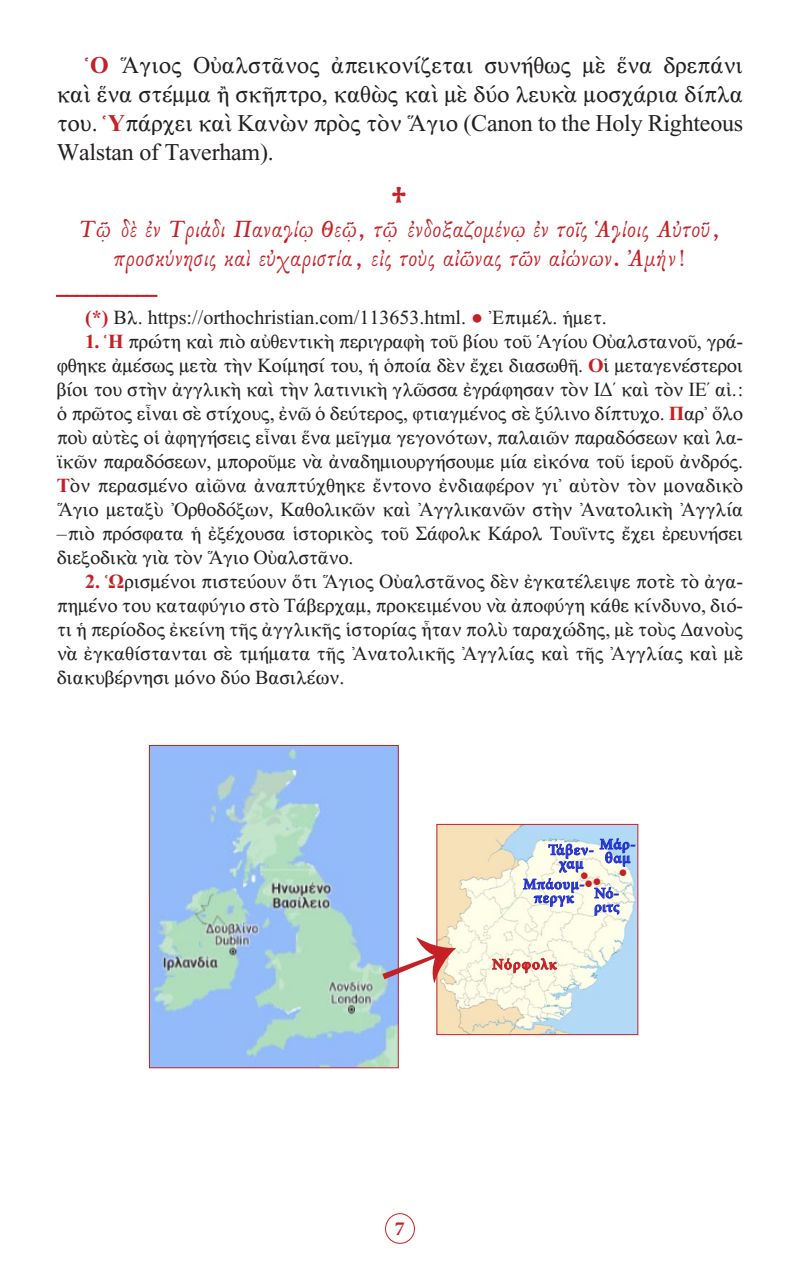
<style>
.page{position:relative;width:800px;height:1270px;background:#fff}
.page>*{position:absolute;margin:0;border:0;box-sizing:border-box;transform-origin:0 0}
.t1{font:24px/28.8px "CTOS New Times Roman Test 1";letter-spacing:-.01em;color:#231f20;text-align:justify}
.t2{font:24px "GFS Baskerville";letter-spacing:.02em;color:#c62026}
.t3{font:24px "Byz Eikones Pan Normal";color:#c62026}
.t4{font:20px/24px "CTOS New Times Roman Test 1";letter-spacing:-.01em;color:#231f20;text-align:justify}
.t5{font:700 20px "Minion Pro";color:#c62026}
.t6{font:600 15.2px "Minion Pro";letter-spacing:.035em;color:#2534d0}
.t7{font:600 15.2px "Minion Pro";letter-spacing:.055em;color:#c62026}
.t8{font:700 15.2px "Palatino Linotype";color:#c62026}
.s1{font-family:"CTOS New Times Bold Test 1";color:#c62026}
.s2{color:#c62026}
.s3{font-family:"Palatino Linotype";font-weight:700;color:#c62026}
</style>
<div class="page">
<div style="left:385px;top:1213px;width:30px;height:31px;border:1px solid #c62026;border-radius:50%"></div>
<svg style="left:56px;top:295px;width:101px;height:2px"></svg>
<img style="left:151px;top:747px;width:246px;height:319px">
<div style="left:149px;top:745px;width:250px;height:323px;border:1px solid #c62026"></div>
<img style="left:438px;top:826px;width:198px;height:207px">
<div style="left:436px;top:824px;width:202px;height:211px;border:1px solid #c62026"></div>
<svg style="left:492px;top:958px;width:65px;height:15px"></svg>
<svg style="left:523px;top:823px;width:112px;height:103px;background:#ced7e4"></svg>
<svg style="left:374px;top:925px;width:91px;height:75px"></svg>
<p class="t1" style="left:57px;top:51px;width:688px;text-indent:28px"><span class="s1">Ὁ</span> Ἅγιος Οὐαλστᾶνος ἀπεικονίζεται συνήθως μὲ ἕνα δρεπάνι καὶ ἕνα στέμμα ἢ σκῆπτρο, καθὼς καὶ μὲ δύο λευκὰ μοσχάρια δίπλα του. <span class="s1">Ὑ</span>πάρχει καὶ Κανὼν πρὸς τὸν Ἅγιο (Canon to the Holy Righteous Walstan of Taverham).</p>
<p class="t3" style="left:392px;top:179px;width:17px">+</p>
<p class="t2" style="left:80px;top:216px;width:642px">Τῷ δὲ ἐν Τριάδι Παναγίῳ Θεῷ, τῷ ἐνδοξαζομένῳ ἐν τοῖς Ἁγίοις Αὐτοῦ,</p>
<p class="t2" style="left:114px;top:245px;width:574px">προσκύνησις καὶ εὐχαριστία, εἰς τοὺς αἰῶνας τῶν αἰώνων. Ἀμήν!</p>
<p class="t4" style="left:85px;top:305px;width:523px"><span class="s1">(*)</span> Βλ. https://orthochristian.com/113653.html. <span class="s2">●</span> Ἐπιμέλ. ἡμετ.</p>
<p class="t4" style="left:57px;top:329px;width:688px;text-indent:28px"><span class="s1">1. ῾H</span> πρώτη καὶ πιὸ αὐθεντικὴ περιγραφὴ τοῦ βίου τοῦ Ἁγίου Οὐαλστανοῦ, γρά&shy;φθηκε ἀμέσως μετὰ τὴν Κοίμησί του, ἡ ὁποία δὲν ἔχει διασωθῆ. <span class="s1">Ο</span>ἱ μεταγενέστεροι βίοι του στὴν ἀγγλικὴ καὶ τὴν λατινικὴ γλῶσσα ἐγράφησαν τὸν ΙΔ΄ καὶ τὸν ΙΕ΄ αἰ.: ὁ πρῶτος εἶναι σὲ στίχους, ἐνῶ ὁ δεύτερος, φτιαγμένος σὲ ξύλινο δίπτυχο. <span class="s1">Π</span>αρ᾿ ὅλο ποὺ αὐτὲς οἱ ἀφηγήσεις εἶναι ἕνα μεῖγμα γεγονότων, παλαιῶν παραδόσεων καὶ λα&shy;ϊκῶν παραδόσεων, μποροῦμε νὰ ἀναδημιουργήσουμε μία εἰκόνα τοῦ ἱεροῦ ἀνδρός.<br><span class="s1">Τ</span>ὸν περασμένο αἰῶνα ἀναπτύχθηκε ἔντονο ἐνδιαφέρον γι᾿ αὐτὸν τὸν μοναδικὸ Ἅγιο μεταξὺ Ὀρθοδόξων, Καθολικῶν καὶ Ἀγγλικανῶν στὴν Ἀνατολικὴ Ἀγγλία –πιὸ πρόσφατα ἡ ἐξέχουσα ἱστορικὸς τοῦ Σάφολκ Κάρολ Τουῒντς ἔχει ἐρευνήσει διεξοδικὰ γιὰ τὸν Ἅγιο Οὐαλστᾶνο.</p>
<p class="t4" style="left:57px;top:569px;width:688px;text-indent:28px"><span class="s1">2. Ὡ</span>ρισμένοι πιστεύουν ὅτι Ἅγιος Οὐαλστᾶνος δὲν ἐγκατέλειψε ποτὲ τὸ ἀγα&shy;πημένο του καταφύγιο στὸ Τάβερχαμ, προκειμένου νὰ ἀποφύγη κάθε κίνδυνο, διό&shy;τι ἡ περίοδος ἐκείνη τῆς ἀγγλικῆς ἱστορίας ἦταν πολὺ ταραχώδης, μὲ τοὺς Δανοὺς νὰ ἐγκαθίστανται σὲ τμήματα τῆς Ἀνατολικῆς Ἀγγλίας καὶ τῆς Ἀγγλίας καὶ μὲ διακυβέρνησι μόνο δύο Βασιλέων.</p>
<p class="t6" style="left:600px;top:834px;width:37px">Μάρ-</p>
<p class="t6" style="left:605px;top:847px;width:27px">θαμ</p>
<p class="t6" style="left:548px;top:839px;width:47px">Τάβεν-</p>
<p class="t6" style="left:559px;top:853px;width:26px">χαμ</p>
<p class="t6" style="left:523px;top:874px;width:72px">Μπάουμ-<span class="s3">●</span></p>
<p class="t6" style="left:534px;top:887px;width:42px">περγκ</p>
<p class="t8" style="left:618px;top:861px;width:11px">●</p>
<p class="t8" style="left:580px;top:864px;width:11px">●</p>
<p class="t8" style="left:592px;top:870px;width:11px">●</p>
<p class="t6" style="left:594px;top:883px;width:26px">Νό-</p>
<p class="t6" style="left:594px;top:896px;width:27px">ριτς</p>
<p class="t7" style="left:492px;top:954px;width:66px">Νόρφολκ</p>
<p class="t5" style="left:395px;top:1215px;width:11px">7</p>
</div>
